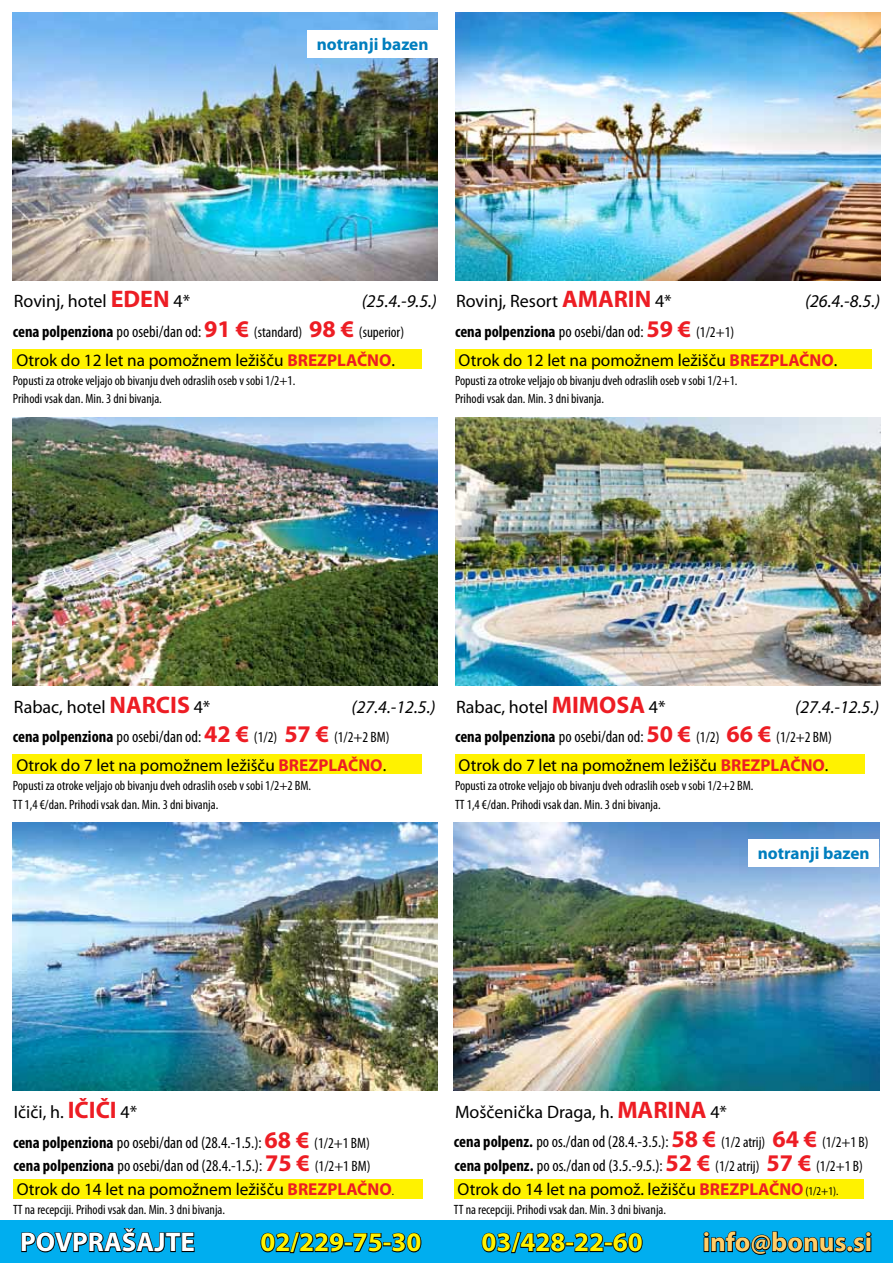
<style>
.page{position:relative;width:893px;height:1263px;background:#fff}
.page>*{position:absolute;margin:0;border:0;box-sizing:border-box;transform-origin:0 0}
.t1{font:700 27px "Myriad Pro";color:#fff200}
.t2{font:700 27px "Myriad Pro";color:#ffcd67}
.t3{font:700 27px "Myriad Pro";color:#fff}
.t4{font:18px "Myriad Pro";color:#000}
.t5{font:italic 18px "Myriad Pro";color:#000}
.t6{font:17.25px "Myriad Pro";color:#000}
.t7{font:700 17.25px "Myriad Pro";color:#007ebe}
.t8{font:condensed 16.5px "Myriad Pro";color:#000}
.t9{font:700 condensed 16.5px "Myriad Pro";color:#000}
.t10{font:condensed 15px "Myriad Pro";color:#000}
.t11{font:condensed 13.5px/18px "Myriad Pro";color:#000}
.s1{font-weight:700;font-size:24px;color:#ed1d24}
.s2{font-weight:700;font-size:16.5px}
.s3{font-size:16.5px}
.s4{font-weight:700;font-stretch:normal;font-size:24px;color:#ed1d24}
.s5{font-weight:700;color:#ed1d24}
.s6{font-weight:400}
.s7{font-stretch:normal;font-size:24px;color:#ed1d24}
.s8{font-weight:400;font-size:15px}
.s9{font-weight:700}
.s10{font-size:15px}
.s11{font-stretch:condensed;font-size:12px}
</style>
<div class="page">
<div style="left:0;top:1220px;width:893px;height:43px;background:#00aeef"></div>
<svg style="left:21px;top:1228px;width:174px;height:25px"></svg>
<svg style="left:260px;top:1232px;width:162px;height:22px"></svg>
<svg style="left:481px;top:1232px;width:162px;height:22px"></svg>
<svg style="left:703px;top:1231px;width:168px;height:24px"></svg>
<img style="left:455px;top:418px;width:425px;height:268px">
<img style="left:13px;top:418px;width:425px;height:268px">
<img style="left:455px;top:13px;width:425px;height:268px">
<img style="left:13px;top:13px;width:425px;height:268px">
<div style="left:13px;top:349px;width:409px;height:20px;background:#fff200"></div>
<div style="left:455px;top:349px;width:417px;height:20px;background:#fff200"></div>
<div style="left:13px;top:754px;width:409px;height:20px;background:#fff200"></div>
<div style="left:455px;top:754px;width:409px;height:20px;background:#fff200"></div>
<img style="left:13px;top:823px;width:425px;height:268px">
<div style="left:307px;top:30px;width:131px;height:28px;background:#fff"></div>
<div style="left:13px;top:1179px;width:409px;height:19px;background:#fff200"></div>
<img style="left:454px;top:823px;width:425px;height:268px">
<div style="left:454px;top:1179px;width:409px;height:19px;background:#fff200"></div>
<div style="left:748px;top:839px;width:131px;height:28px;background:#fff"></div>
<p class="t7" style="left:317px;top:33px;width:113px">notranji bazen</p>
<h2 class="t4" style="left:14px;top:290px;width:178px">Rovinj, hotel <span class="s1">EDEN</span> 4*</h2>
<h2 class="t5" style="left:362px;top:290px;width:77px">(25.4.-9.5.)</h2>
<p class="t10" style="left:13px;top:323px;width:393px"><span class="s2">cena polpenziona</span> <span class="s3">po osebi/dan od:</span> <span class="s4">91 €</span> (standard) <span class="s4">98 €</span> (superior)</p>
<p class="t6" style="left:16px;top:349px;width:380px">Otrok do 12 let na pomožnem ležišču <span class="s5">BREZPLAČNO</span>.</p>
<p class="t11" style="left:13px;top:372px;width:284px">Popusti za otroke veljajo ob bivanju dveh odraslih oseb v sobi 1/2+1.<br>Prihodi vsak dan. Min. 3 dni bivanja.</p>
<h2 class="t4" style="left:456px;top:290px;width:217px">Rovinj, Resort <span class="s1">AMARIN</span> 4*</h2>
<h2 class="t5" style="left:805px;top:290px;width:77px">(26.4.-8.5.)</h2>
<p class="t9" style="left:455px;top:321px;width:281px">cena polpenziona <span class="s6">po osebi/dan od:</span> <span class="s7">59 €</span> <span class="s8">(1/2+1)</span></p>
<p class="t6" style="left:459px;top:349px;width:380px">Otrok do 12 let na pomožnem ležišču <span class="s5">BREZPLAČNO</span>.</p>
<p class="t11" style="left:455px;top:372px;width:284px">Popusti za otroke veljajo ob bivanju dveh odraslih oseb v sobi 1/2+1.<br>Prihodi vsak dan. Min. 3 dni bivanja.</p>
<h2 class="t4" style="left:14px;top:695px;width:198px">Rabac, hotel <span class="s1">NARCIS</span> 4*</h2>
<h2 class="t5" style="left:352px;top:695px;width:86px">(27.4.-12.5.)</h2>
<p class="t9" style="left:13px;top:726px;width:378px">cena polpenziona <span class="s6">po osebi/dan od:</span> <span class="s7">42 €</span> <span class="s8">(1/2)</span> <span class="s7">57 €</span> <span class="s8">(1/2+2 BM)</span></p>
<p class="t6" style="left:16px;top:754px;width:371px">Otrok do 7 let na pomožnem ležišču <span class="s5">BREZPLAČNO</span>.</p>
<p class="t11" style="left:13px;top:777px;width:300px">Popusti za otroke veljajo ob bivanju dveh odraslih oseb v sobi 1/2+2 BM.<br>TT 1,4 €/dan. Prihodi vsak dan. Min. 3 dni bivanja.</p>
<h2 class="t4" style="left:456px;top:695px;width:211px">Rabac, hotel <span class="s1">MIMOSA</span> 4*</h2>
<h2 class="t5" style="left:795px;top:695px;width:86px">(27.4.-12.5.)</h2>
<p class="t9" style="left:455px;top:726px;width:378px">cena polpenziona <span class="s6">po osebi/dan od:</span> <span class="s7">50 €</span> <span class="s8">(1/2)</span> <span class="s7">66 €</span> <span class="s8">(1/2+2 BM)</span></p>
<p class="t6" style="left:459px;top:754px;width:371px">Otrok do 7 let na pomožnem ležišču <span class="s5">BREZPLAČNO</span>.</p>
<p class="t11" style="left:455px;top:777px;width:300px">Popusti za otroke veljajo ob bivanju dveh odraslih oseb v sobi 1/2+2 BM.<br>TT 1,4 €/dan. Prihodi vsak dan. Min. 3 dni bivanja.</p>
<p class="t7" style="left:758px;top:842px;width:113px">notranji bazen</p>
<h2 class="t4" style="left:14px;top:1100px;width:125px">Ičiči, h. <span class="s1">IČIČI</span> 4*</h2>
<p class="t8" style="left:13px;top:1132px;width:358px"><span class="s9">cena polpenziona</span> po osebi/dan od (28.4.-1.5.): <span class="s4">68 €</span> <span class="s10">(1/2+1 BM)</span></p>
<p class="t6" style="left:17px;top:1179px;width:379px">Otrok do 14 let na pomožnem ležišču <span class="s5">BREZPLAČNO</span><span class="s11">.</span></p>
<p class="t11" style="left:13px;top:1200px;width:214px">TT na recepciji. Prihodi vsak dan. Min. 3 dni bivanja.</p>
<p class="t8" style="left:14px;top:1156px;width:358px"><span class="s9">cena polpenziona</span> po osebi/dan od (28.4.-1.5.): <span class="s4">75 €</span> <span class="s10">(1/2+1 BM)</span></p>
<h2 class="t4" style="left:455px;top:1100px;width:274px">Moščenička Draga, h. <span class="s1">MARINA</span> 4*</h2>
<p class="t8" style="left:454px;top:1132px;width:416px"><span class="s9">cena polpenz.</span> po os./dan od (28.4.-3.5.): <span class="s4">58 €</span> <span class="s10">(1/2 atrij)</span> <span class="s4">64 €</span> <span class="s10">(1/2+1 B)</span></p>
<p class="t6" style="left:458px;top:1178px;width:382px">Otrok do 14 let na pomož. ležišču <span class="s5">BREZPLAČNO</span> <span class="s11">(1/2+1).</span></p>
<p class="t11" style="left:454px;top:1200px;width:214px">TT na recepciji. Prihodi vsak dan. Min. 3 dni bivanja.</p>
<p class="t8" style="left:454px;top:1156px;width:410px"><span class="s9">cena polpenz.</span> po os./dan od (3.5.-9.5.): <span class="s4">52 €</span> <span class="s10">(1/2 atrij)</span> <span class="s4">57 €</span> <span class="s10">(1/2+1 B)</span></p>
<h1 class="t3" style="left:20px;top:1224px;width:176px">POVPRAŠAJTE</h1>
<h1 class="t1" style="left:260px;top:1224px;width:163px">02/229-75-30</h1>
<h1 class="t1" style="left:482px;top:1224px;width:163px">03/428-22-60</h1>
<h1 class="t2" style="left:703px;top:1224px;width:171px">info@bonus.si</h1>
</div>
